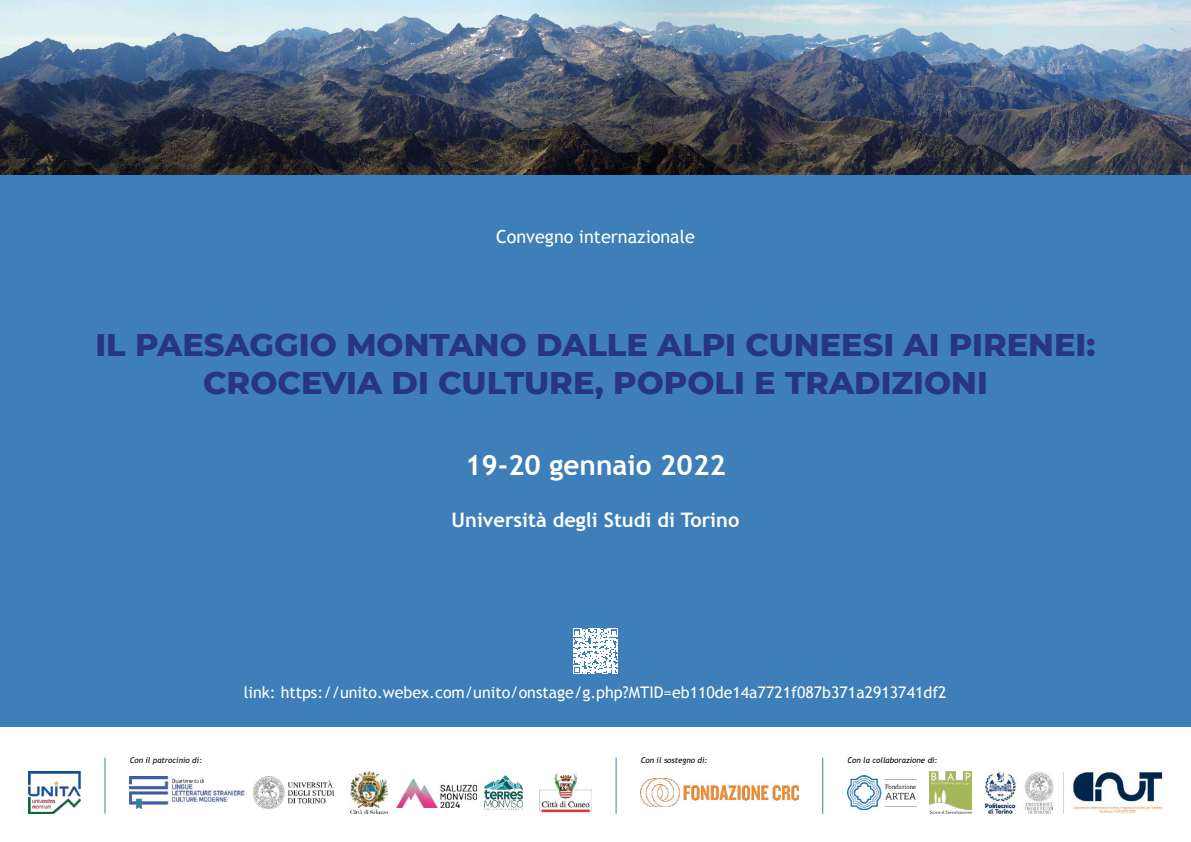
<style>
.page{position:relative;width:1191px;height:842px;background:#fff}
.page>*{position:absolute;margin:0;border:0;box-sizing:border-box;transform-origin:0 0}
.t1{font:800 32px/38.4px "Montserrat";color:#283583;text-align:center}
.t2{font:700 28px "Trebuchet MS";color:#fff}
.t3{font:700 20px "Trebuchet MS";color:#fff}
.t4{font:18px "Trebuchet MS";color:#fff}
.t5{font:16px "Trebuchet MS";color:#fff}
.t6{font:italic 8px "Trebuchet MS";color:#000}
</style>
<div class="page">
<div style="left:0;top:174px;width:1191px;height:553px;background:#3e7fb9"></div>
<img style="left:0;top:0;width:1191px;height:174px">
<img style="left:641px;top:779px;width:157px;height:28px">
<img style="left:539px;top:772px;width:52px;height:42px">
<img style="left:130px;top:777px;width:203px;height:31px">
<img style="left:397px;top:778px;width:79px;height:29px">
<img style="left:350px;top:772px;width:38px;height:42px">
<img style="left:485px;top:776px;width:37px;height:33px">
<svg style="left:573px;top:628px;width:45px;height:46px"></svg>
<img style="left:847px;top:776px;width:69px;height:33px">
<img style="left:929px;top:772px;width:42px;height:42px">
<img style="left:984px;top:772px;width:178px;height:42px">
<img style="left:28px;top:772px;width:52px;height:42px">
<hr style="left:105px;top:757px;width:1px;height:57px;background:#3e7fb9">
<hr style="left:616px;top:757px;width:1px;height:57px;background:#3e7fb9">
<hr style="left:822px;top:757px;width:1px;height:57px;background:#3e7fb9">
<p class="t4" style="left:496px;top:226px;width:200px">Convegno internazionale</p>
<h1 class="t1" style="left:95px;top:323px;width:1001px">IL PAESAGGIO MONTANO DALLE ALPI CUNEESI AI PIRENEI:<br>CROCEVIA DI CULTURE, POPOLI E TRADIZIONI</h1>
<h2 class="t2" style="left:465px;top:448px;width:262px">19-20 gennaio 2022</h2>
<p class="t3" style="left:451px;top:507px;width:289px">Università degli Studi di Torino</p>
<p class="t5" style="left:244px;top:683px;width:704px">link: https://unito.webex.com/unito/onstage/g.php?MTID=eb110de14a7721f087b371a2913741df2</p>
<p class="t6" style="left:130px;top:756px;width:74px">Con il patrocinio di:</p>
<p class="t6" style="left:641px;top:756px;width:68px">Con il sostegno di:</p>
<p class="t6" style="left:847px;top:756px;width:92px">Con la collaborazione di:</p>
</div>
